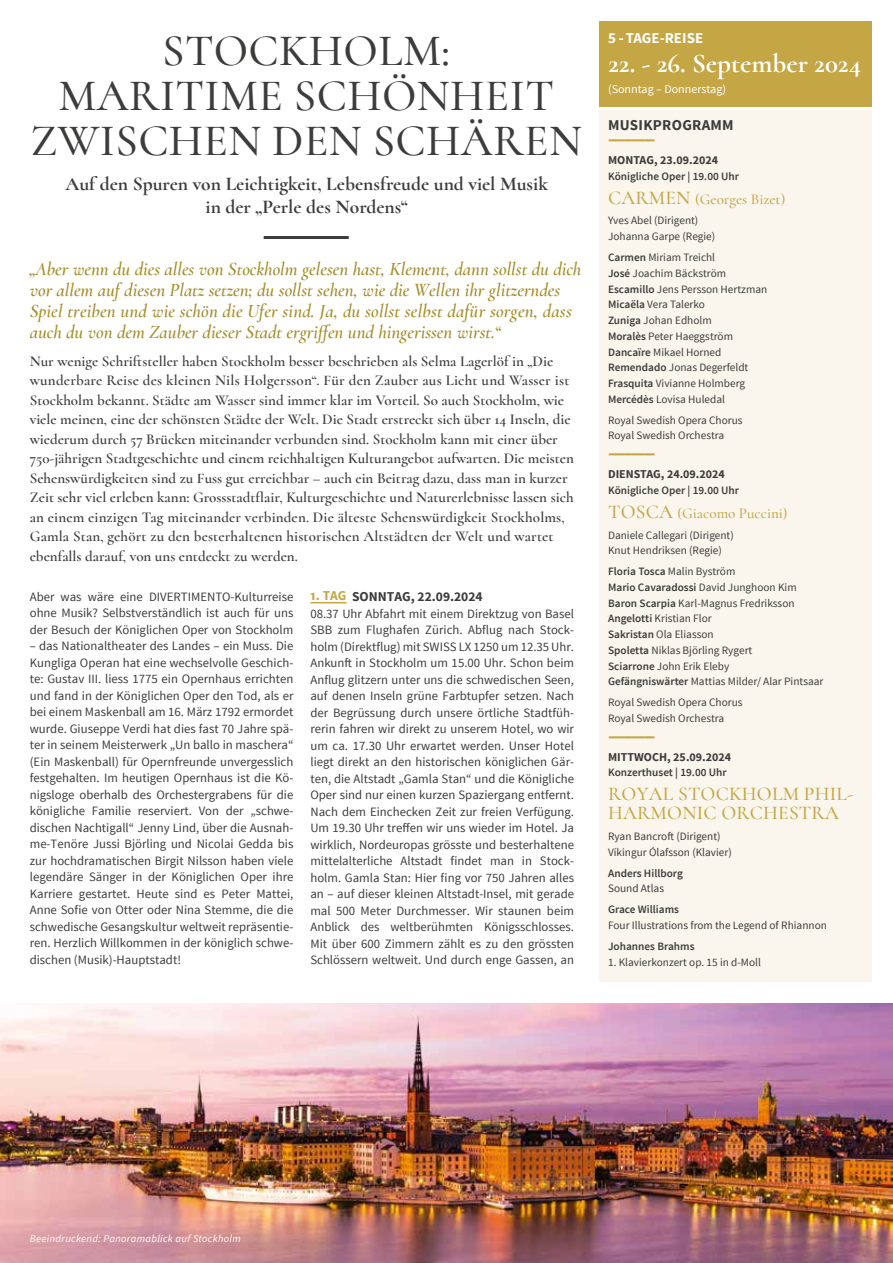
<style>
.page{position:relative;width:893px;height:1263px;background:#fff}
.page>*{position:absolute;margin:0;border:0;box-sizing:border-box;transform-origin:0 0}
.t1{font:500 45px/45px "Cormorant";letter-spacing:.01em;color:#3c3c3b;text-align:center}
.t2{font:700 27px "Cormorant";color:#fff}
.t3{font:700 19.5px/22.5px "Cormorant";color:#3c3c3b;text-align:center}
.t4{font:500 19.5px/18.8px "Cormorant";letter-spacing:.01em;color:#c5a644}
.t5{font:italic 600 18.75px/21px "Cormorant";color:#a58e2c}
.t6{font:900 18px "Source Sans Pro";color:#c5a644}
.t7{font:600 15px/19.5px "Cormorant";color:#3c3c3b}
.t8{font:500 15px "Cormorant";color:#c5a644}
.t9{font:700 15px "Source Sans Pro";letter-spacing:.02em;color:#3c3c3b}
.t10{font:700 15px "Source Sans Pro";color:#fff}
.t11{font:700 13.5px "Source Sans Pro";color:#3c3c3b}
.t12{font:12.75px/16.5px "Source Sans Pro";color:#3c3c3b;text-align:justify}
.t13{font:700 12px "Source Sans Pro";color:#3c3c3b}
.t14{font:12px "Source Sans Pro";color:#fff}
.t15{font:11.25px/15.8px "Source Sans Pro";color:#3c3c3b}
.t16{font:600 11.25px "Source Sans Pro";color:#3c3c3b}
.t17{font:italic 10.5px "Source Sans Pro";letter-spacing:.03em;color:#fff}
.s1{color:#c5a644}
.s2{font-size:19.5px}
.s3{font-weight:600}
</style>
<div class="page">
<div style="left:600px;top:111px;width:272px;height:871px;background:#faf6ed"></div>
<div style="left:600px;top:21px;width:272px;height:85px;background:#c5a644"></div>
<hr style="left:310px;top:602px;width:37px;height:1px;background:#c5a644">
<hr style="left:264px;top:236px;width:85px;height:3px;background:#3c3c3b">
<img style="left:0;top:1003px;width:893px;height:260px">
<h1 class="t1" style="left:30px;top:28px;width:553px">STOCKHOLM:<br>MARITIME SCHÖNHEIT<br>ZWISCHEN DEN SCHÄREN</h1>
<h3 class="t3" style="left:65px;top:173px;width:484px">Auf den Spuren von Leichtigkeit, Lebensfreude und viel Musik in der „Perle des Nordens“</h3>
<p class="t5" style="left:30px;top:258px;width:553px">„Aber wenn du dies alles von Stockholm gelesen hast, Klement, dann sollst du dich vor allem auf diesen Platz setzen; du sollst sehen, wie die Wellen ihr glitzerndes Spiel treiben und wie schön die Ufer sind. Ja, du sollst selbst dafür sorgen, dass auch du von dem Zauber dieser Stadt ergriffen und hingerissen wirst.“</p>
<p class="t7" style="left:30px;top:351px;width:546px">Nur wenige Schriftsteller haben Stockholm besser beschrieben als Selma Lagerlöf in „Die wunderbare Reise des kleinen Nils Holgersson“. Für den Zauber aus Licht und Wasser ist Stockholm bekannt. Städte am Wasser sind immer klar im Vorteil. So auch Stockholm, wie viele meinen, eine der schönsten Städte der Welt. Die Stadt erstreckt sich über 14 Inseln, die wiederum durch 57 Brücken miteinander verbunden sind. Stockholm kann mit einer über 750-jährigen Stadtgeschichte und einem reichhaltigen Kulturangebot aufwarten. Die meisten Sehenswürdigkeiten sind zu Fuss gut erreichbar – auch ein Beitrag dazu, dass man in kurzer Zeit sehr viel erleben kann: Grossstadtflair, Kulturgeschichte und Naturerlebnisse lassen sich an einem einzigen Tag miteinander verbinden. Die älteste Sehenswürdigkeit Stockholms, Gamla Stan, gehört zu den besterhaltenen historischen Altstädten der Welt und wartet ebenfalls darauf, von uns entdeckt zu werden.</p>
<p class="t12" style="left:30px;top:588px;width:265px">Aber was wäre eine DIVERTIMENTO-Kulturreise ohne Musik? Selbstverständlich ist auch für uns der Besuch der Königlichen Oper von Stockholm</p>
<p class="t12" style="left:30px;top:638px;width:265px">– das Nationaltheater des Landes – ein Muss. Die Kungliga Operan hat eine wechselvolle Geschich&shy;te: Gustav III. liess 1775 ein Opernhaus errichten und fand in der Königlichen Oper den Tod, als er bei einem Maskenball am 16. März 1792 ermordet wurde. Giuseppe Verdi hat dies fast 70 Jahre spä&shy;ter in seinem Meisterwerk „Un ballo in maschera“ (Ein Maskenball) für Opernfreunde unvergesslich festgehalten. Im heutigen Opernhaus ist die Kö&shy;nigsloge oberhalb des Orchestergrabens für die königliche Familie reserviert. Von der „schwe&shy;dischen Nachtigall“ Jenny Lind, über die Ausnah&shy;me-Tenöre Jussi Björling und Nicolai Gedda bis zur hochdramatischen Birgit Nilsson haben viele legendäre Sänger in der Königlichen Oper ihre Karriere gestartet. Heute sind es Peter Mattei, Anne Sofie von Otter oder Nina Stemme, die die schwedische Gesangskultur weltweit repräsentie&shy;ren. Herzlich Willkommen in der königlich schwe&shy;dischen (Musik)-Hauptstadt!</p>
<p class="t11" style="left:310px;top:588px;width:174px"><span class="s1">1. TAG</span> SONNTAG, 22.09.2024</p>
<p class="t12" style="left:310px;top:605px;width:265px">08.37 Uhr Abfahrt mit einem Direktzug von Basel SBB zum Flughafen Zürich. Abflug nach Stock&shy;holm (Direktflug) mit SWISS LX 1250 um 12.35 Uhr.<br>Ankunft in Stockholm um 15.00 Uhr. Schon beim Anflug glitzern unter uns die schwedischen Seen, auf denen Inseln grüne Farbtupfer setzen. Nach der Begrüssung durch unsere örtliche Stadtfüh&shy;rerin fahren wir direkt zu unserem Hotel, wo wir um ca. 17.30 Uhr erwartet werden. Unser Hotel liegt direkt an den historischen königlichen Gär&shy;ten, die Altstadt „Gamla Stan“ und die Königliche Oper sind nur einen kurzen Spaziergang entfernt.<br>Nach dem Einchecken Zeit zur freien Verfügung.<br>Um 19.30 Uhr treffen wir uns wieder im Hotel. Ja wirklich, Nordeuropas grösste und besterhaltene mittelalterliche Altstadt findet man in Stock&shy;holm. Gamla Stan: Hier fing vor 750 Jahren alles an – auf dieser kleinen Altstadt-Insel, mit gerade mal 500 Meter Durchmesser. Wir staunen beim Anblick des weltberühmten Königsschlosses.<br>Mit über 600 Zimmern zählt es zu den grössten Schlössern weltweit. Und durch enge Gassen, an</p>
<p class="t10" style="left:608px;top:29px;width:97px">5 -TAGE-REISE</p>
<h2 class="t2" style="left:608px;top:46px;width:255px">22. - 26. September 2024</h2>
<p class="t14" style="left:608px;top:81px;width:120px">(Sonntag – Donnerstag)</p>
<p class="t9" style="left:608px;top:116px;width:127px">MUSIKPROGRAMM</p>
<h3 class="t6" style="left:608px;top:128px;width:49px">–––––––</h3>
<p class="t13" style="left:608px;top:152px;width:111px">MONTAG, 23.09.2024</p>
<p class="t16" style="left:608px;top:169px;width:132px">Königliche Oper | 19.00 Uhr</p>
<p class="t8" style="left:608px;top:190px;width:179px"><span class="s2">CARMEN</span> (Georges Bizet)</p>
<p class="t15" style="left:608px;top:213px;width:109px">Yves Abel (Dirigent)<br>Johanna Garpe (Regie)</p>
<p class="t15" style="left:608px;top:250px;width:161px"><span class="s3">Carmen</span> Miriam Treichl<br><span class="s3">José</span> Joachim Bäckström<br><span class="s3">Escamillo</span> Jens Persson Hertzman<br><span class="s3">Micaëla</span> Vera Talerko<br><span class="s3">Zuniga</span> Johan Edholm<br><span class="s3">Moralès</span> Peter Haeggström<br><span class="s3">Dancaïre</span> Mikael Horned<br><span class="s3">Remendado</span> Jonas Degerfeldt<br><span class="s3">Frasquita</span> Vivianne Holmberg<br><span class="s3">Mercédès</span> Lovisa Huledal</p>
<p class="t15" style="left:608px;top:412px;width:136px">Royal Swedish Opera Chorus<br>Royal Swedish Orchestra</p>
<h3 class="t6" style="left:608px;top:442px;width:49px">–––––––</h3>
<p class="t13" style="left:608px;top:466px;width:118px">DIENSTAG, 24.09.2024</p>
<p class="t16" style="left:608px;top:483px;width:132px">Königliche Oper | 19.00 Uhr</p>
<p class="t8" style="left:608px;top:504px;width:181px"><span class="s2">TOSCA</span> (Giacomo Puccini)</p>
<p class="t15" style="left:608px;top:527px;width:127px">Daniele Callegari (Dirigent)<br>Knut Hendriksen (Regie)</p>
<p class="t15" style="left:608px;top:564px;width:217px"><span class="s3">Floria Tosca</span> Malin Byström<br><span class="s3">Mario Cavaradossi</span> David Junghoon Kim<br><span class="s3">Baron Scarpia</span> Karl-Magnus Fredriksson<br><span class="s3">Angelotti</span> Kristian Flor<br><span class="s3">Sakristan</span> Ola Eliasson<br><span class="s3">Spoletta</span> Niklas Björling Rygert<br><span class="s3">Sciarrone</span> John Erik Eleby<br><span class="s3">Gefängniswärter</span> Mattias Milder/ Alar Pintsaar</p>
<p class="t15" style="left:608px;top:695px;width:136px">Royal Swedish Opera Chorus<br>Royal Swedish Orchestra</p>
<h3 class="t6" style="left:608px;top:724px;width:49px">–––––––</h3>
<p class="t13" style="left:608px;top:749px;width:125px">MITTWOCH, 25.09.2024</p>
<p class="t16" style="left:608px;top:766px;width:120px">Konzerthuset | 19.00 Uhr</p>
<h3 class="t4" style="left:608px;top:785px;width:247px">ROYAL STOCKHOLM PHIL-<br>HARMONIC ORCHESTRA</h3>
<p class="t15" style="left:608px;top:828px;width:125px">Ryan Bancroft (Dirigent)<br>Víkingur Ólafsson (Klavier)</p>
<p class="t16" style="left:608px;top:866px;width:76px">Anders Hillborg</p>
<p class="t15" style="left:608px;top:881px;width:58px">Sound Atlas</p>
<p class="t16" style="left:608px;top:902px;width:72px">Grace Williams</p>
<p class="t15" style="left:608px;top:917px;width:220px">Four Illustrations from the Legend of Rhiannon</p>
<p class="t16" style="left:608px;top:939px;width:88px">Johannes Brahms</p>
<p class="t15" style="left:608px;top:954px;width:154px">1. Klavierkonzert op. 15 in d-Moll</p>
<p class="t17" style="left:30px;top:1232px;width:213px">Beeindruckend: Panoramablick auf Stockholm</p>
</div>
